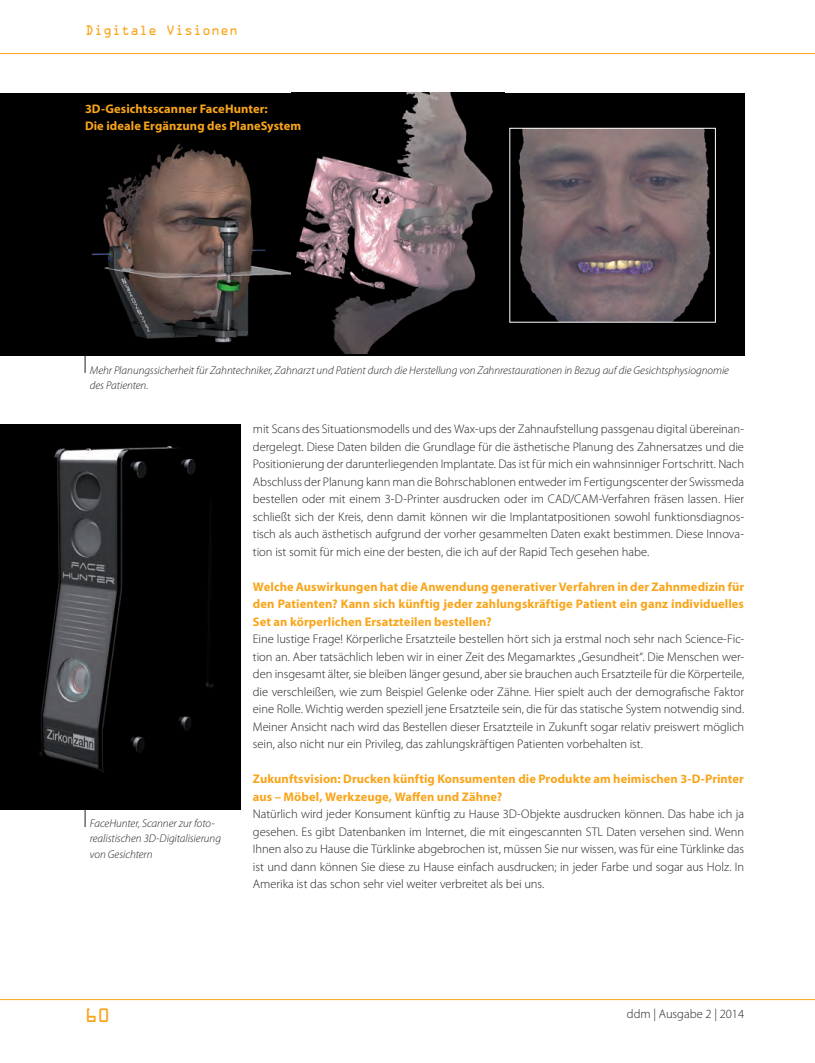
<style>
.page{position:relative;width:815px;height:1063px;background:#fff}
.page>*{position:absolute;margin:0;border:0;box-sizing:border-box;transform-origin:0 0}
.t1{font:17.5px "OCRA Std";color:#f9a51b}
.t2{font:300 12.5px/17.5px "Myriad Pro";letter-spacing:-.005em;color:#231f20;text-align:justify}
.t3{font:700 12.5px/17.5px "Myriad Pro";letter-spacing:.005em;color:#f9a51b}
.t4{font:12.5px "OCRA Std";color:#f9a51b}
.t5{font:italic 300 11.25px/15.6px "Myriad Pro";color:#231f20}
</style>
<div class="page">
<div style="left:0;top:425px;width:241px;height:385px;background:#000"></div>
<div style="left:0;top:93px;width:744px;height:262px;background:#000"></div>
<hr style="left:0;top:999px;width:815px;height:1px;background:#f9a51b">
<hr style="left:0;top:53px;width:815px;height:1px;background:#f9a51b">
<img style="left:39px;top:446px;width:175px;height:327px">
<img style="left:91px;top:143px;width:200px;height:200px">
<img style="left:296px;top:93px;width:198px;height:261px">
<img style="left:518px;top:130px;width:193px;height:191px">
<div style="left:509px;top:128px;width:207px;height:195px;border:1px solid #fff"></div>
<svg style="left:85px;top:355px;width:1px;height:18px"></svg>
<svg style="left:85px;top:810px;width:1px;height:17px"></svg>
<p class="t4" style="left:85px;top:23px;width:155px">Digitale Visionen</p>
<p class="t3" style="left:85px;top:99px;width:218px">3D-Gesichtsscanner FaceHunter:<br>Die ideale Ergänzung des PlaneSystem</p>
<p class="t5" style="left:90px;top:362px;width:641px">Mehr Planungssicherheit für Zahntechniker, Zahnarzt und Patient durch die Herstellung von Zahnrestaurationen in Bezug auf die Gesichtsphysiognomie des Patienten.</p>
<p class="t5" style="left:90px;top:815px;width:133px">FaceHunter, Scanner zur foto&shy;realistischen 3D-Digitalisierung von Gesichtern</p>
<p class="t2" style="left:253px;top:420px;width:493px">mit Scans des Situationsmodells und des Wax-ups der Zahnaufstellung passgenau digital übereinan&shy;dergelegt. Diese Daten bilden die Grundlage für die ästhetische Planung des Zahnersatzes und die Positionierung der darunterliegenden Implantate. Das ist für mich ein wahnsinniger Fortschritt. Nach Abschluss der Planung kann man die Bohrschablonen entweder im Fertigungscenter der Swissmeda bestellen oder mit einem 3-D-Printer ausdrucken oder im CAD/CAM-Verfahren fräsen lassen. Hier schließt sich der Kreis, denn damit können wir die Implantatpositionen sowohl funktionsdiagnos&shy;tisch als auch ästhetisch aufgrund der vorher gesammelten Daten exakt bestimmen. Diese Innova&shy;tion ist somit für mich eine der besten, die ich auf der Rapid Tech gesehen habe.</p>
<p class="t3" style="left:253px;top:577px;width:493px;text-align:justify">Welche Auswirkungen hat die Anwendung generativer Verfahren in der Zahnmedizin für den Patienten? Kann sich künftig jeder zahlungskräftige Patient ein ganz individuelles Set an körperlichen Ersatzteilen bestellen?</p>
<p class="t2" style="left:253px;top:630px;width:493px">Eine lustige Frage! Körperliche Ersatzteile bestellen hört sich ja erstmal noch sehr nach Science-Fic&shy;tion an. Aber tatsächlich leben wir in einer Zeit des Megamarktes „Gesundheit“. Die Menschen wer&shy;den insgesamt älter, sie bleiben länger gesund, aber sie brauchen auch Ersatzteile für die Körperteile, die verschleißen, wie zum Beispiel Gelenke oder Zähne. Hier spielt auch der demografische Faktor eine Rolle. Wichtig werden speziell jene Ersatzteile sein, die für das statische System notwendig sind.<br>Meiner Ansicht nach wird das Bestellen dieser Ersatzteile in Zukunft sogar relativ preiswert möglich sein, also nicht nur ein Privileg, das zahlungskräftigen Patienten vorbehalten ist.</p>
<p class="t3" style="left:253px;top:770px;width:493px">Zukunftsvision: Drucken künftig Konsumenten die Produkte am heimischen 3-D-Printer aus – Möbel, Werkzeuge, Waffen und Zähne?</p>
<p class="t2" style="left:253px;top:805px;width:493px">Natürlich wird jeder Konsument künftig zu Hause 3D-Objekte ausdrucken können. Das habe ich ja gesehen. Es gibt Datenbanken im Internet, die mit eingescannten STL Daten versehen sind. Wenn Ihnen also zu Hause die Türklinke abgebrochen ist, müssen Sie nur wissen, was für eine Türklinke das ist und dann können Sie diese zu Hause einfach ausdrucken; in jeder Farbe und sogar aus Holz. In Amerika ist das schon sehr viel weiter verbreitet als bei uns.</p>
<h1 class="t1" style="left:85px;top:1006px;width:27px">60</h1>
<p class="t2" style="left:627px;top:1005px;width:119px">ddm | Ausgabe 2 | 2014</p>
</div>
